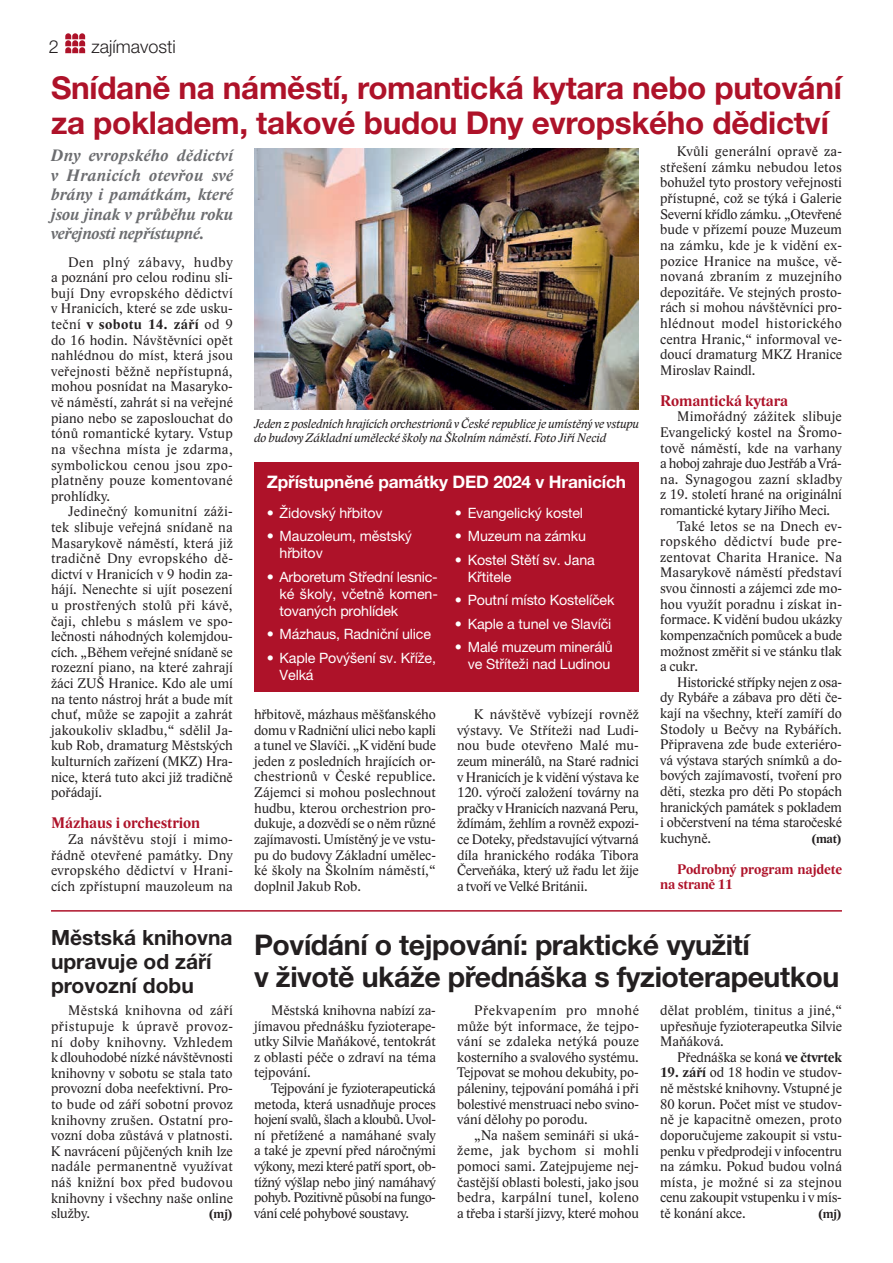
<style>
.page{position:relative;width:893px;height:1263px;background:#fff}
.page>*{position:absolute;margin:0;border:0;box-sizing:border-box;transform-origin:0 0}
.t1{font:700 31.5px/34.5px "Helvetica Neue LT Pro";letter-spacing:-.01em;color:#ae1229}
.t2{font:700 28.5px/31.5px "Helvetica Neue LT Pro";letter-spacing:-.015em;color:#231f20}
.t3{font:700 21px/24px "Helvetica Neue LT Pro";color:#231f20}
.t4{font:300 18px "Helvetica Neue LT Pro";color:#231f20}
.t5{font:700 17.25px "Helvetica Neue LT Pro";letter-spacing:-.01em;color:#fff}
.t6{font:italic 700 16.95px/19.5px "Lido STF";letter-spacing:.005em;color:#6c6d70;text-align:justify}
.t7{font:700 15.75px "Lido STF";color:#ae1229}
.t8{font:14.25px/15.6px "Lido STF";color:#231f20;text-align:justify}
.t9{font:14.25px/17.1px "Helvetica Neue LT Pro";letter-spacing:-.01em;color:#fff}
.t10{font:14.25px "Lido STF";letter-spacing:.02em;color:#231f20}
.t11{font:700 14.25px/15.6px "Lido STF";color:#ae1229}
.t12{font:14.25px "Lido STF";letter-spacing:-.02em;color:#231f20}
.t13{font:14.25px "Lido STF";letter-spacing:.03em;color:#231f20}
.t14{font:italic 12.75px/14.1px "Lido STF";letter-spacing:-.01em;color:#231f20}
.t15{font:700 12.75px "Lido STF";letter-spacing:-.005em;color:#231f20}
.s1{font-weight:700}
</style>
<div class="page">
<svg style="left:65px;top:33px;width:20px;height:20px"></svg>
<hr style="left:51px;top:910px;width:791px;height:2px;background:#ae1229">
<img style="left:254px;top:149px;width:385px;height:261px">
<div style="left:254px;top:463px;width:385px;height:229px;background:#ae1229"></div>
<p class="t4" style="left:49px;top:36px;width:12px">2</p>
<p class="t4" style="left:92px;top:36px;width:86px">zajímavosti</p>
<h1 class="t1" style="left:51px;top:70px;width:792px">Snídaně na náměstí, romantická kytara nebo putování za pokladem, takové budou Dny evropského dědictví</h1>
<p class="t6" style="left:51px;top:146px;width:183px">Dny evropského dědictví v Hranicích otevřou své brány i památkám, které jsou jinak v průběhu roku veřejnosti nepřístupné.</p>
<p class="t8" style="left:51px;top:254px;width:183px;text-indent:17px">Den plný zábavy, hudby a poznání pro celou rodinu sli&shy;bují Dny evropského dědictví v Hranicích, které se zde usku&shy;teční <span class="s1">v sobotu 14. září</span> od 9 do 16 hodin. Návštěvníci opět nahlédnou do míst, která jsou veřejnosti běžně nepřístupná, mohou posnídat na Masaryko&shy;vě náměstí, zahrát si na veřejné piano nebo se zaposlouchat do tónů romantické kytary. Vstup na všechna místa je zdarma, symbolickou cenou jsou zpo&shy;platněny pouze komentované prohlídky.</p>
<p class="t8" style="left:51px;top:504px;width:183px;text-indent:17px">Jedinečný komunitní záži&shy;tek slibuje veřejná snídaně na Masarykově náměstí, která již tradičně Dny evropského dě&shy;dictví v Hranicích v 9 hodin za&shy;hájí. Nenechte si ujít posezení u prostřených stolů při kávě, čaji, chlebu s máslem ve spo&shy;lečnosti náhodných kolemjdou&shy;cích. „Během veřejné snídaně se rozezní piano, na které zahrají žáci ZUŠ Hranice. Kdo ale umí na tento nástroj hrát a bude mít chuť, může se zapojit a zahrát jakoukoliv skladbu,“ sdělil Ja&shy;kub Rob, dramaturg Městských kulturních zařízení (MKZ) Hra&shy;nice, která tuto akci již tradičně pořádají.</p>
<p class="t7" style="left:51px;top:813px;width:151px">Mázhaus i orchestrion</p>
<p class="t8" style="left:51px;top:831px;width:183px;text-indent:17px">Za návštěvu stojí i mimo&shy;řádně otevřené památky. Dny evropského dědictví v Hrani&shy;cích zpřístupní mauzoleum na</p>
<p class="t14" style="left:254px;top:417px;width:386px">Jeden z posledních hrajících orchestrionů v České republice je umístěný ve vstupu do budovy Základní umělecké školy na Školním náměstí. Foto Jiří Necid</p>
<p class="t5" style="left:267px;top:471px;width:361px">Zpřístupněné památky DED 2024 v Hranicích</p>
<p class="t9" style="left:267px;top:504px;width:117px">• Židovský hřbitov</p>
<p class="t9" style="left:280px;top:527px;width:134px;text-indent:-13px">• Mauzoleum, městský hřbitov</p>
<p class="t9" style="left:280px;top:568px;width:160px;text-align:justify;text-indent:-13px">• Arboretum Střední lesnic&shy;ké školy, včetně komen&shy;tovaných prohlídek</p>
<p class="t9" style="left:267px;top:625px;width:166px">• Mázhaus, Radniční ulice</p>
<p class="t9" style="left:280px;top:649px;width:158px;text-indent:-13px">• Kaple Povýšení sv. Kříže,<br>Velká</p>
<p class="t9" style="left:455px;top:504px;width:130px">• Evangelický kostel</p>
<p class="t9" style="left:455px;top:527px;width:133px">• Muzeum na zámku</p>
<p class="t9" style="left:468px;top:551px;width:129px;text-indent:-13px">• Kostel Stětí sv. Jana<br>Křtitele</p>
<p class="t9" style="left:455px;top:591px;width:161px">• Poutní místo Kostelíček</p>
<p class="t9" style="left:455px;top:615px;width:158px">• Kaple a tunel ve Slavíči</p>
<p class="t9" style="left:455px;top:638px;width:159px;text-align:right">• Malé muzeum minerálů ve Stříteži nad Ludinou</p>
<p class="t8" style="left:254px;top:707px;width:183px">hřbitově, mázhaus měšťanského domu v Radniční ulici nebo kapli a tunel ve Slavíči. „K vidění bude jeden z posledních hrajících or&shy;chestrionů v České republice.<br>Zájemci si mohou poslechnout hudbu, kterou orchestrion pro&shy;dukuje, a dozvědí se o něm různé zajímavosti. Umístěný je ve vstu&shy;pu do budovy Základní umělec&shy;ké školy na Školním náměstí,“ doplnil Jakub Rob.</p>
<p class="t8" style="left:457px;top:707px;width:183px;text-indent:17px">K návštěvě vybízejí rovněž výstavy. Ve Stříteži nad Ludi&shy;nou bude otevřeno Malé mu&shy;zeum minerálů, na Staré radnici v Hranicích je k vidění výstava ke 120. výročí založení továrny na pračky v Hranicích nazvaná Peru, ždímám, žehlím a rovněž expozi&shy;ce Doteky, představující výtvarná díla hranického rodáka Tibora Červeňáka, který už řadu let žije a tvoří ve Velké Británii.</p>
<p class="t8" style="left:660px;top:144px;width:183px;text-indent:17px">Kvůli generální opravě za&shy;střešení zámku nebudou letos bohužel tyto prostory veřejnosti přístupné, což se týká i Galerie Severní křídlo zámku. „Otevřené bude v přízemí pouze Muzeum na zámku, kde je k vidění ex&shy;pozice Hranice na mušce, vě&shy;novaná zbraním z muzejního depozitáře. Ve stejných prosto&shy;rách si mohou návštěvníci pro&shy;hlédnout model historického centra Hranic,“ informoval ve&shy;doucí dramaturg MKZ Hranice Miroslav Raindl.</p>
<p class="t7" style="left:660px;top:391px;width:129px">Romantická kytara</p>
<p class="t10" style="left:677px;top:408px;width:166px">Mimořádný zážitek slibuje</p>
<p class="t8" style="left:660px;top:425px;width:183px">Evangelický kostel na Šromo-</p>
<p class="t8" style="left:660px;top:440px;width:183px">tově náměstí, kde na varhany</p>
<p class="t12" style="left:660px;top:455px;width:183px">a hoboj zahraje duo Jestřáb a Vrá-</p>
<p class="t10" style="left:660px;top:470px;width:183px">na. Synagogou zazní skladby</p>
<p class="t8" style="left:660px;top:487px;width:183px">z 19. století hrané na originální</p>
<p class="t8" style="left:660px;top:503px;width:172px">romantické kytary Jiřího Meci.</p>
<p class="t8" style="left:677px;top:518px;width:166px">Také letos se na Dnech ev-</p>
<p class="t13" style="left:660px;top:533px;width:183px">ropského dědictví bude pre-</p>
<p class="t10" style="left:660px;top:548px;width:183px">zentovat Charita Hranice. Na</p>
<p class="t8" style="left:660px;top:565px;width:183px">Masarykově náměstí představí</p>
<p class="t8" style="left:660px;top:581px;width:183px">svou činnosti a zájemci zde mo-</p>
<p class="t8" style="left:660px;top:596px;width:183px">hou využít poradnu i získat in-</p>
<p class="t8" style="left:660px;top:612px;width:183px">formace. K vidění budou ukázky</p>
<p class="t8" style="left:660px;top:627px;width:183px">kompenzačních pomůcek a bude</p>
<p class="t8" style="left:660px;top:643px;width:183px">možnost změřit si ve stánku tlak</p>
<p class="t8" style="left:660px;top:659px;width:39px">a cukr.</p>
<p class="t8" style="left:677px;top:674px;width:166px">Historické střípky nejen z osa-</p>
<p class="t8" style="left:660px;top:690px;width:183px">dy Rybáře a zábava pro děti če-</p>
<p class="t8" style="left:660px;top:705px;width:183px">kají na všechny, kteří zamíří do</p>
<p class="t8" style="left:660px;top:721px;width:183px">Stodoly u Bečvy na Rybářích.</p>
<p class="t8" style="left:660px;top:737px;width:183px">Připravena zde bude exteriéro-</p>
<p class="t8" style="left:660px;top:752px;width:183px">vá výstava starých snímků a do-</p>
<p class="t8" style="left:660px;top:768px;width:183px">bových zajímavostí, tvoření pro</p>
<p class="t8" style="left:660px;top:783px;width:183px">děti, stezka pro děti Po stopách</p>
<p class="t8" style="left:660px;top:799px;width:183px">hranických památek s pokladem</p>
<p class="t8" style="left:660px;top:815px;width:183px">i občerstvení na téma staročeské</p>
<p class="t8" style="left:660px;top:830px;width:52px">kuchyně.</p>
<p class="t15" style="left:811px;top:831px;width:32px">(mat)</p>
<p class="t11" style="left:660px;top:862px;width:183px;text-indent:17px">Podrobný program najdete na straně 11</p>
<h3 class="t3" style="left:51px;top:924px;width:183px">Městská knihovna upravuje od září provozní dobu</h3>
<h2 class="t2" style="left:254px;top:928px;width:587px">Povídání o tejpování: praktické využití<br>v životě ukáže přednáška s fyzioterapeutkou</h2>
<p class="t8" style="left:51px;top:1003px;width:183px;text-indent:17px">Městská knihovna od září přistupuje k úpravě provoz&shy;ní doby knihovny. Vzhledem k dlouhodobé nízké návštěvnosti knihovny v sobotu se stala tato provozní doba neefektivní. Pro&shy;to bude od září sobotní provoz knihovny zrušen. Ostatní pro&shy;vozní doba zůstává v platnosti.<br>K navrácení půjčených knih lze nadále permanentně využívat náš knižní box před budovou knihovny i všechny naše online služby.</p>
<p class="t15" style="left:209px;top:1206px;width:26px">(mj)</p>
<p class="t8" style="left:254px;top:1002px;width:183px;text-indent:17px">Městská knihovna nabízí za&shy;jímavou přednášku fyzioterape&shy;utky Silvie Maňákové, tentokrát z oblasti péče o zdraví na téma tejpování.</p>
<p class="t8" style="left:254px;top:1080px;width:183px;text-indent:17px">Tejpování je fyzioterapeutická metoda, která usnadňuje proces hojení svalů, šlach a kloubů. Uvol&shy;ní přetížené a namáhané svaly a také je zpevní před náročnými výkony, mezi které patří sport, ob&shy;tížný výšlap nebo jiný namáhavý pohyb. Pozitivně působí na fungo&shy;vání celé pohybové soustavy.</p>
<p class="t8" style="left:457px;top:1002px;width:183px;text-indent:17px">Překvapením pro mnohé může být informace, že tejpo&shy;vání se zdaleka netýká pouze kosterního a svalového systému.<br>Tejpovat se mohou dekubity, po&shy;páleniny, tejpování pomáhá i při bolestivé menstruaci nebo svino&shy;vání dělohy po porodu.</p>
<p class="t8" style="left:457px;top:1127px;width:183px;text-indent:17px">„Na našem semináři si uká&shy;žeme, jak bychom si mohli pomoci sami. Zatejpujeme nej&shy;častější oblasti bolesti, jako jsou bedra, karpální tunel, koleno a třeba i starší jizvy, které mohou</p>
<p class="t8" style="left:660px;top:1002px;width:183px">dělat problém, tinitus a jiné,“ upřesňuje fyzioterapeutka Silvie Maňáková.</p>
<p class="t8" style="left:677px;top:1049px;width:166px">Přednáška se koná <span class="s1">ve čtvrtek</span></p>
<p class="t8" style="left:660px;top:1065px;width:183px"><span class="s1">19. září</span> od 18 hodin ve studov&shy;ně městské knihovny. Vstupné je 80 korun. Počet míst ve studov&shy;ně je kapacitně omezen, proto doporučujeme zakoupit si vstu&shy;penku v předprodeji v infocentru na zámku. Pokud budou volná místa, je možné si za stejnou cenu zakoupit vstupenku i v mís&shy;tě konání akce.</p>
<p class="t15" style="left:818px;top:1206px;width:26px">(mj)</p>
</div>
